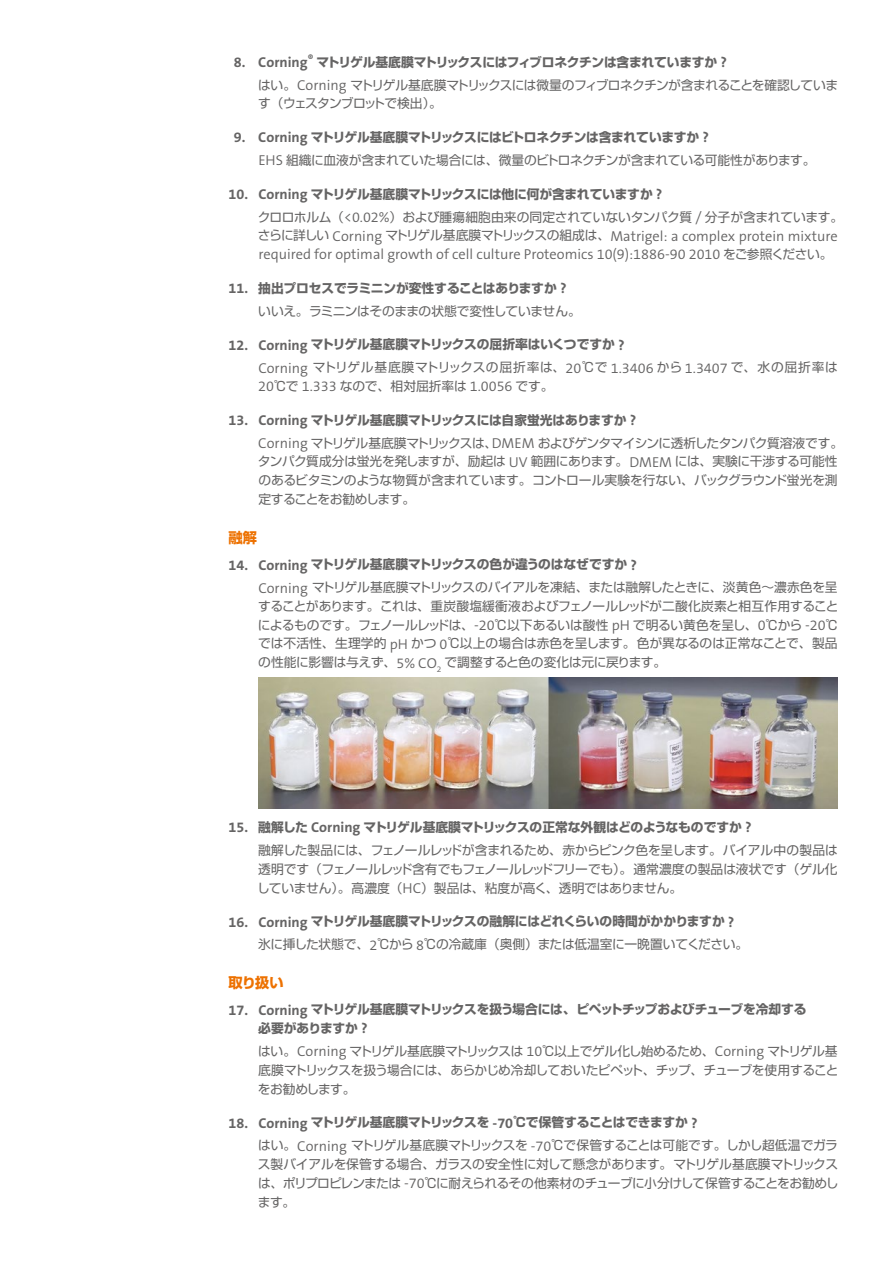
<style>
.page{position:relative;width:893px;height:1263px;background:#fff}
.page>*{position:absolute;margin:0;border:0;box-sizing:border-box;transform-origin:0 0}
.t1{font:300 14.4px/18.8px "The Sans B W4";color:#656464}
.t2{font:700 14.25px "Shin Go Pro";letter-spacing:-.03em;color:#ed7100}
.t3{font:12.75px/18.8px "Shin Go Pro";letter-spacing:-.03em;color:#656464}
.t4{font:12.75px/23px "Shin Go Pro";letter-spacing:-.05em;color:#656464}
.t5{font:12.75px/23px "Shin Go Pro";letter-spacing:.055em;color:#656464}
.t6{font:12.75px/18.8px "Shin Go Pro";letter-spacing:-.01em;color:#656464}
.t7{font:700 12.75px/18.8px "Shin Go Pro";letter-spacing:-.02em;color:#656464}
.t8{font:12.75px "Shin Go Pro";letter-spacing:-.005em;color:#656464}
.t9{font:12.75px "Shin Go Pro";letter-spacing:-.07em;color:#656464}
.s1{font-family:"The Sans B W7";font-weight:700;font-size:14.4px}
.s2{font-weight:700}
.s3{font-family:"The Sans B W4";font-weight:300;font-size:14.4px}
.s4{font-family:"Shin Go Pro";font-weight:400;font-size:12.75px}
.s5{font-family:"The Sans B W7";font-size:14.4px}
</style>
<div class="page">
<img style="left:258px;top:677px;width:580px;height:132px">
<p class="t4" style="left:258px;top:49px;width:581px;text-indent:-24px"><span class="s1">8. Corning</span><sup>®</sup> <span class="s2">マトリゲル基底膜マトリックスにはフィブロネクチンは含まれていますか</span> <span class="s1">?<br></span>はい。<span class="s3">Corning</span> マトリゲル基底膜マトリックスには微量のフィブロネクチンが含まれることを確認していま</p>
<p class="t9" style="left:258px;top:93px;width:185px">す（ウェスタンブロットで検出）。</p>
<p class="t3" style="left:258px;top:124px;width:559px;line-height:23px;text-indent:-24px"><span class="s1">9. Corning</span> <span class="s2">マトリゲル基底膜マトリックスにはビトロネクチンは含まれていますか</span> <span class="s1">?<br></span><span class="s3">EHS</span> 組織に血液が含まれていた場合には、微量のビトロネクチンが含まれている可能性があります。</p>
<p class="t3" style="left:258px;top:181px;width:587px;line-height:23px;text-indent:-29px"><span class="s1">10. Corning</span> <span class="s2">マトリゲル基底膜マトリックスには他に何が含まれていますか</span> <span class="s1">?<br></span>クロロホルム（<span class="s3">&lt;0.02%</span>）および腫瘍細胞由来の同定されていないタンパク質 <span class="s3">/</span> 分子が含まれています。</p>
<p class="t1" style="left:258px;top:226px;width:581px"><span class="s4">さらに詳しい</span> Corning <span class="s4">マトリゲル基底膜マトリックスの組成は、</span>Matrigel: a complex protein mixture required for optimal growth of cell culture Proteomics 10(9):1886-90 2010 <span class="s4">をご参照ください。</span></p>
<p class="t3" style="left:258px;top:275px;width:324px;line-height:23px;text-indent:-30px"><span class="s1">11.</span> <span class="s2">抽出プロセスでラミニンが変性することはありますか</span> <span class="s1">?</span>いいえ。ラミニンはそのままの状態で変性していません。</p>
<p class="t5" style="left:258px;top:331px;width:581px;text-indent:-30px"><span class="s1">12. Corning</span> <span class="s2">マトリゲル基底膜マトリックスの屈折率はいくつですか</span> <span class="s1">?<br></span><span class="s3">Corning</span> マトリゲル基底膜マトリックスの屈折率は、<span class="s3">20</span>℃で <span class="s3">1.3406</span> から <span class="s3">1.3407</span> で、水の屈折率は</p>
<p class="t8" style="left:258px;top:376px;width:297px"><span class="s3">20</span>℃で <span class="s3">1.333</span> なので、相対屈折率は <span class="s3">1.0056</span> です。</p>
<p class="t3" style="left:258px;top:407px;width:586px;line-height:23px;text-indent:-30px"><span class="s1">13. Corning</span> <span class="s2">マトリゲル基底膜マトリックスには自家蛍光はありますか</span> <span class="s1">?<br></span><span class="s3">Corning</span> マトリゲル基底膜マトリックスは、<span class="s3">DMEM</span> およびゲンタマイシンに透析したタンパク質溶液です。</p>
<p class="t3" style="left:258px;top:451px;width:581px;text-align:justify">タンパク質成分は蛍光を発しますが、励起は <span class="s3">UV</span> 範囲にあります。<span class="s3">DMEM</span> には、実験に干渉する可能性のあるビタミンのような物質が含まれています。コントロール実験を行ない、バックグラウンド蛍光を測定することをお勧めします。</p>
<p class="t2" style="left:229px;top:526px;width:30px">融解</p>
<p class="t3" style="left:258px;top:551px;width:581px;line-height:23px;text-indent:-30px"><span class="s1">14. Corning</span> <span class="s2">マトリゲル基底膜マトリックスの色が違うのはなぜですか</span> <span class="s1">?<br></span><span class="s3">Corning</span> マトリゲル基底膜マトリックスのバイアルを凍結、または融解したときに、淡黄色～濃赤色を呈</p>
<p class="t3" style="left:258px;top:595px;width:582px;text-align:justify">することがあります。これは、重炭酸塩緩衝液およびフェノールレッドが二酸化炭素と相互作用することによるものです。フェノールレッドは、<span class="s3">-20</span>℃以下あるいは酸性 <span class="s3">pH</span> で明るい黄色を呈し、<span class="s3">0</span>℃から <span class="s3">-20</span>℃では不活性、生理学的 <span class="s3">pH</span> かつ <span class="s3">0</span>℃以上の場合は赤色を呈します。色が異なるのは正常なことで、製品の性能に影響は与えず、<span class="s3">5% CO</span><sub>2</sub> で調整すると色の変化は元に戻ります。</p>
<p class="t3" style="left:258px;top:814px;width:581px;line-height:23px;text-indent:-30px"><span class="s1">15.</span> <span class="s2">融解した</span> <span class="s1">Corning</span> <span class="s2">マトリゲル基底膜マトリックスの正常な外観はどのようなものですか</span> <span class="s1">?<br></span>融解した製品には、フェノールレッドが含まれるため、赤からピンク色を呈します。バイアル中の製品は</p>
<p class="t6" style="left:257px;top:858px;width:582px">透明です（フェノールレッド含有でもフェノールレッドフリーでも）。通常濃度の製品は液状です（ゲル化していません）。高濃度（<span class="s3">HC</span>）製品は、粘度が高く、透明ではありません。</p>
<p class="t3" style="left:258px;top:908px;width:491px;line-height:23px;text-indent:-30px"><span class="s1">16. Corning</span> <span class="s2">マトリゲル基底膜マトリックスの融解にはどれくらいの時間がかかりますか</span> <span class="s1">?</span>氷に挿した状態で、<span class="s3">2</span>℃から <span class="s3">8</span>℃の冷蔵庫（奥側）または低温室に一晩置いてください。</p>
<p class="t2" style="left:229px;top:972px;width:57px">取り扱い</p>
<p class="t7" style="left:258px;top:999px;width:550px;text-indent:-30px"><span class="s5">17. Corning</span> マトリゲル基底膜マトリックスを扱う場合には、ピペットチップおよびチューブを冷却する必要がありますか <span class="s5">?</span></p>
<p class="t3" style="left:258px;top:1040px;width:582px;text-align:justify">はい。<span class="s3">Corning</span> マトリゲル基底膜マトリックスは <span class="s3">10</span>℃以上でゲル化し始めるため、<span class="s3">Corning</span> マトリゲル基底膜マトリックスを扱う場合には、あらかじめ冷却しておいたピペット、チップ、チューブを使用することをお勧めします。</p>
<p class="t3" style="left:258px;top:1109px;width:581px;line-height:23px;text-indent:-30px"><span class="s1">18. Corning</span> <span class="s2">マトリゲル基底膜マトリックスを</span> <span class="s1">-70</span><span class="s2">℃で保管することはできますか</span> <span class="s1">?<br></span>はい。<span class="s3">Corning</span> マトリゲル基底膜マトリックスを <span class="s3">-70</span>℃で保管することは可能です。しかし超低温でガラ</p>
<p class="t3" style="left:258px;top:1153px;width:582px;text-align:justify">ス製バイアルを保管する場合、ガラスの安全性に対して懸念があります。マトリゲル基底膜マトリックスは、ポリプロピレンまたは <span class="s3">-70</span>℃に耐えられるその他素材のチューブに小分けして保管することをお勧めします。</p>
</div>
